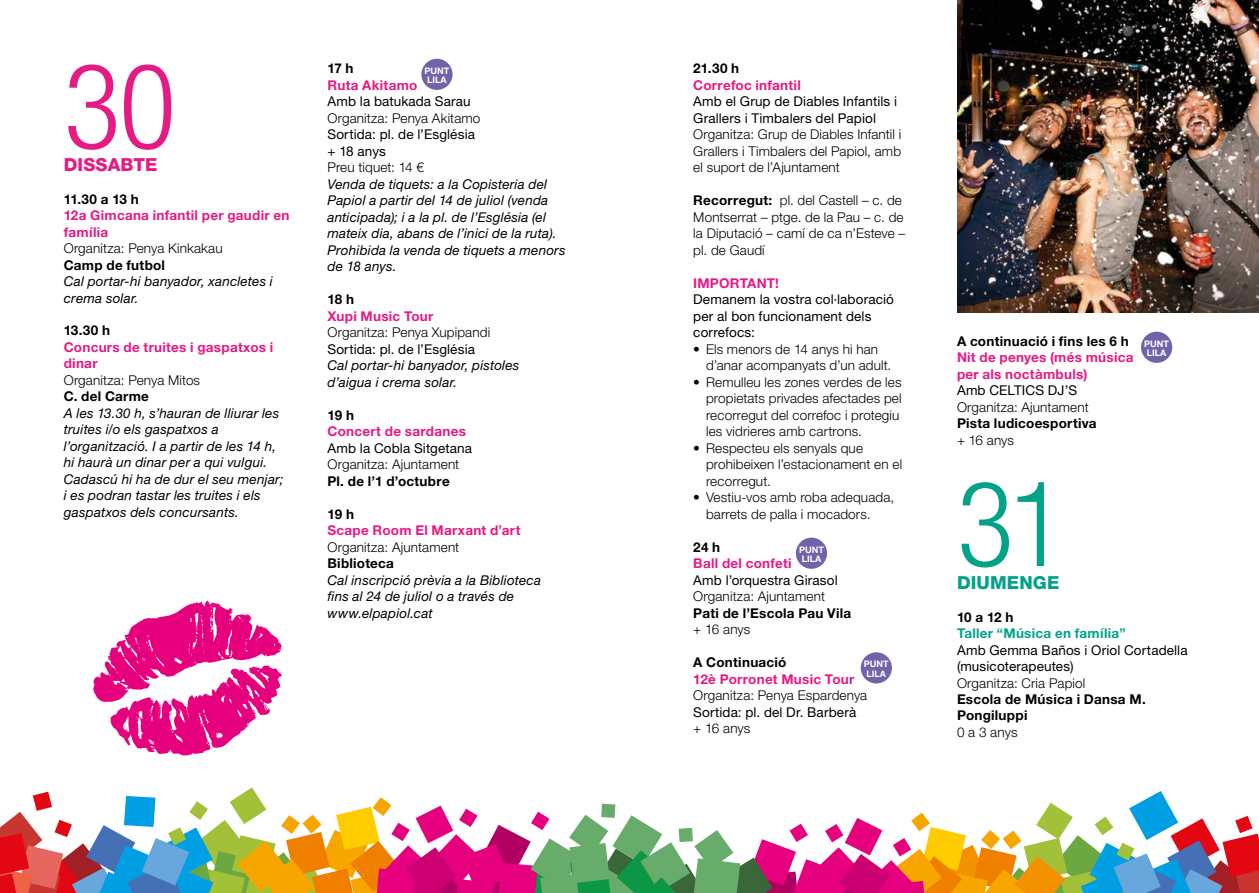
<style>
.page{position:relative;width:1259px;height:893px;background:#fff}
.page>*{position:absolute;margin:0;border:0;box-sizing:border-box;transform-origin:0 0}
.t1{font:300 condensed 118.5px "Helvetica Neue LT Std";color:#e61a84}
.t2{font:300 condensed 118.5px "Helvetica Neue LT Std";color:#00a388}
.t3{font:800 18px "Helvetica Neue LT Std";letter-spacing:.005em;color:#e61a84}
.t4{font:800 18px "Helvetica Neue LT Std";letter-spacing:.01em;color:#00a388}
.t5{font:300 13.5px/16.5px "Helvetica Neue LT Std";letter-spacing:.01em;color:#000}
.t6{font:italic 13.5px/16.5px "Helvetica Neue LT Std";letter-spacing:.015em;color:#000}
.t7{font:13.5px/16.5px "Helvetica Neue LT Std";letter-spacing:.01em;color:#000}
.t8{font:700 13.5px/16.5px "Helvetica Neue LT Std";letter-spacing:.02em;color:#e61a84}
.t9{font:700 13.5px/16.5px "Helvetica Neue LT Std";letter-spacing:.02em;color:#000}
.t10{font:700 13.5px "Helvetica Neue LT Std";letter-spacing:.02em;color:#00a388}
.t11{font:700 9px/9px "Helvetica Neue LT Std";color:#fff}
.s1{font-weight:700}
</style>
<div class="page">
<svg style="left:0;top:787px;width:1259px;height:106px"></svg>
<div style="left:421px;top:59px;width:31px;height:31px;background:#7263a9;border-radius:50%"></div>
<div style="left:796px;top:538px;width:31px;height:31px;background:#7263a9;border-radius:50%"></div>
<div style="left:860px;top:652px;width:32px;height:31px;background:#7263a9;border-radius:50%"></div>
<div style="left:1141px;top:332px;width:31px;height:31px;background:#7263a9;border-radius:50%"></div>
<img style="left:957px;top:0;width:302px;height:313px">
<svg style="left:93px;top:600px;width:189px;height:156px"></svg>
<h1 class="t1" style="left:64px;top:39px;width:114px">30</h1>
<h2 class="t3" style="left:64px;top:154px;width:95px">DISSABTE</h2>
<p class="t9" style="left:64px;top:190px;width:77px">11.30 a 13 h</p>
<p class="t8" style="left:64px;top:207px;width:227px">12a Gimcana infantil per gaudir en família</p>
<p class="t5" style="left:64px;top:240px;width:160px">Organitza: Penya Kinkakau</p>
<p class="t9" style="left:64px;top:256px;width:103px">Camp de futbol</p>
<p class="t6" style="left:64px;top:273px;width:211px">Cal portar-hi banyador, xancletes i crema solar.</p>
<p class="t9" style="left:64px;top:322px;width:48px">13.30 h</p>
<p class="t8" style="left:64px;top:338px;width:211px">Concurs de truites i gaspatxos i dinar</p>
<p class="t5" style="left:64px;top:371px;width:138px">Organitza: Penya Mitos</p>
<p class="t9" style="left:64px;top:388px;width:87px">C. del Carme</p>
<p class="t6" style="left:64px;top:404px;width:221px">A les 13.30 h, s’hauran de lliurar les truites i/o els gaspatxos a l’organització. I a partir de les 14 h, hi haurà un dinar per a qui vulgui.<br>Cadascú hi ha de dur el seu menjar; i es podran tastar les truites i els gaspatxos dels concursants.</p>
<p class="t9" style="left:327px;top:60px;width:28px">17 h</p>
<p class="t8" style="left:327px;top:77px;width:91px">Ruta Akitamo</p>
<p class="t7" style="left:327px;top:93px;width:145px">Amb la batukada Sarau</p>
<p class="t5" style="left:327px;top:110px;width:154px">Organitza: Penya Akitamo</p>
<p class="t7" style="left:327px;top:126px;width:149px">Sortida: pl. de l’Església + 18 anys</p>
<p class="t5" style="left:327px;top:159px;width:98px">Preu tiquet: 14 €</p>
<p class="t6" style="left:327px;top:176px;width:240px">Venda de tiquets: a la Copisteria del Papiol a partir del 14 de juliol (venda anticipada); i a la pl. de l’Església (el mateix dia, abans de l’inici de la ruta).<br>Prohibida la venda de tiquets a menors de 18 anys.</p>
<p class="t9" style="left:327px;top:291px;width:28px">18 h</p>
<p class="t8" style="left:327px;top:307px;width:107px">Xupi Music Tour</p>
<p class="t5" style="left:327px;top:324px;width:164px">Organitza: Penya Xupipandi</p>
<p class="t7" style="left:327px;top:341px;width:149px">Sortida: pl. de l’Església</p>
<p class="t6" style="left:327px;top:357px;width:193px">Cal portar-hi banyador, pistoles d’aigua i crema solar.</p>
<p class="t9" style="left:327px;top:406px;width:28px">19 h</p>
<p class="t8" style="left:327px;top:423px;width:140px">Concert de sardanes</p>
<p class="t7" style="left:327px;top:439px;width:146px">Amb la Cobla Sitgetana</p>
<p class="t5" style="left:327px;top:456px;width:133px">Organitza: Ajuntament</p>
<p class="t9" style="left:327px;top:472px;width:124px">Pl. de l’1 d’octubre</p>
<p class="t9" style="left:327px;top:505px;width:28px">19 h</p>
<p class="t8" style="left:327px;top:522px;width:194px">Scape Room El Marxant d’art</p>
<p class="t5" style="left:327px;top:538px;width:133px">Organitza: Ajuntament</p>
<p class="t9" style="left:327px;top:555px;width:68px">Biblioteca</p>
<p class="t6" style="left:327px;top:571px;width:215px">Cal inscripció prèvia a la Biblioteca fins al 24 de juliol o a través de www.elpapiol.cat</p>
<p class="t11" style="left:424px;top:66px;width:26px">PUNT<br>LILA</p>
<p class="t9" style="left:693px;top:60px;width:47px">21.30 h</p>
<p class="t8" style="left:693px;top:77px;width:109px">Correfoc infantil</p>
<p class="t7" style="left:693px;top:93px;width:205px">Amb el Grup de Diables Infantils i<br>Grallers i Timbalers del Papiol</p>
<p class="t5" style="left:693px;top:126px;width:209px;text-align:justify">Organitza: Grup de Diables Infantil i Grallers i Timbalers del Papiol, amb el suport de l’Ajuntament</p>
<p class="t5" style="left:693px;top:192px;width:213px"><span class="s1">Recorregut:</span> pl. del Castell – c. de<br>Montserrat – ptge. de la Pau – c. de la Diputació – camí de ca n’Esteve – pl. de Gaudí</p>
<p class="t8" style="left:693px;top:275px;width:87px">IMPORTANT!</p>
<p class="t7" style="left:693px;top:291px;width:202px">Demanem la vostra col·laboració per al bon funcionament dels correfocs:</p>
<p class="t5" style="left:706px;top:341px;width:187px;text-indent:-13px">• Els menors de 14 anys hi han d’anar acompanyats d’un adult.</p>
<p class="t5" style="left:706px;top:374px;width:197px;text-indent:-13px">• Remulleu les zones verdes de les propietats privades afectades pel recorregut del correfoc i protegiu les vidrieres amb cartrons.</p>
<p class="t5" style="left:706px;top:440px;width:198px;text-indent:-13px">• Respecteu els senyals que prohibeixen l’estacionament en el recorregut.</p>
<p class="t5" style="left:706px;top:489px;width:190px;text-indent:-13px">• Vestiu-vos amb roba adequada, barrets de palla i mocadors.</p>
<p class="t9" style="left:693px;top:538px;width:28px">24 h</p>
<p class="t8" style="left:693px;top:555px;width:100px">Ball del confeti</p>
<p class="t7" style="left:693px;top:572px;width:146px">Amb l’orquestra Girasol</p>
<p class="t5" style="left:693px;top:588px;width:133px">Organitza: Ajuntament</p>
<p class="t9" style="left:693px;top:604px;width:159px">Pati de l’Escola Pau Vila</p>
<p class="t5" style="left:693px;top:621px;width:59px">+ 16 anys</p>
<p class="t9" style="left:693px;top:654px;width:95px">A Continuació</p>
<p class="t8" style="left:693px;top:670px;width:162px">12è Porronet Music Tour</p>
<p class="t5" style="left:693px;top:687px;width:175px">Organitza: Penya Espardenya</p>
<p class="t7" style="left:693px;top:704px;width:164px">Sortida: pl. del Dr. Barberà</p>
<p class="t5" style="left:693px;top:720px;width:59px">+ 16 anys</p>
<p class="t11" style="left:799px;top:545px;width:26px">PUNT<br>LILA</p>
<p class="t11" style="left:864px;top:659px;width:26px">PUNT<br>LILA</p>
<p class="t9" style="left:957px;top:332px;width:173px">A continuació i fins les 6 h</p>
<p class="t8" style="left:957px;top:349px;width:178px">Nit de penyes (més música per als noctàmbuls)</p>
<p class="t7" style="left:957px;top:382px;width:122px">Amb CELTICS DJ’S</p>
<p class="t5" style="left:957px;top:398px;width:133px">Organitza: Ajuntament</p>
<p class="t9" style="left:957px;top:415px;width:141px">Pista ludicoesportiva</p>
<p class="t5" style="left:957px;top:431px;width:59px">+ 16 anys</p>
<h1 class="t2" style="left:957px;top:456px;width:111px">31</h1>
<h2 class="t4" style="left:957px;top:571px;width:104px">DIUMENGE</h2>
<p class="t9" style="left:957px;top:608px;width:58px">10 a 12 h</p>
<p class="t10" style="left:957px;top:625px;width:170px">Taller “Música en família”</p>
<p class="t7" style="left:957px;top:641px;width:232px">Amb Gemma Baños i Oriol Cortadella (musicoterapeutes)</p>
<p class="t5" style="left:957px;top:674px;width:130px">Organitza: Cria Papiol</p>
<p class="t9" style="left:957px;top:690px;width:190px">Escola de Música i Dansa M.<br>Pongiluppi</p>
<p class="t5" style="left:957px;top:723px;width:62px">0 a 3 anys</p>
<p class="t11" style="left:1144px;top:339px;width:26px">PUNT<br>LILA</p>
</div>
